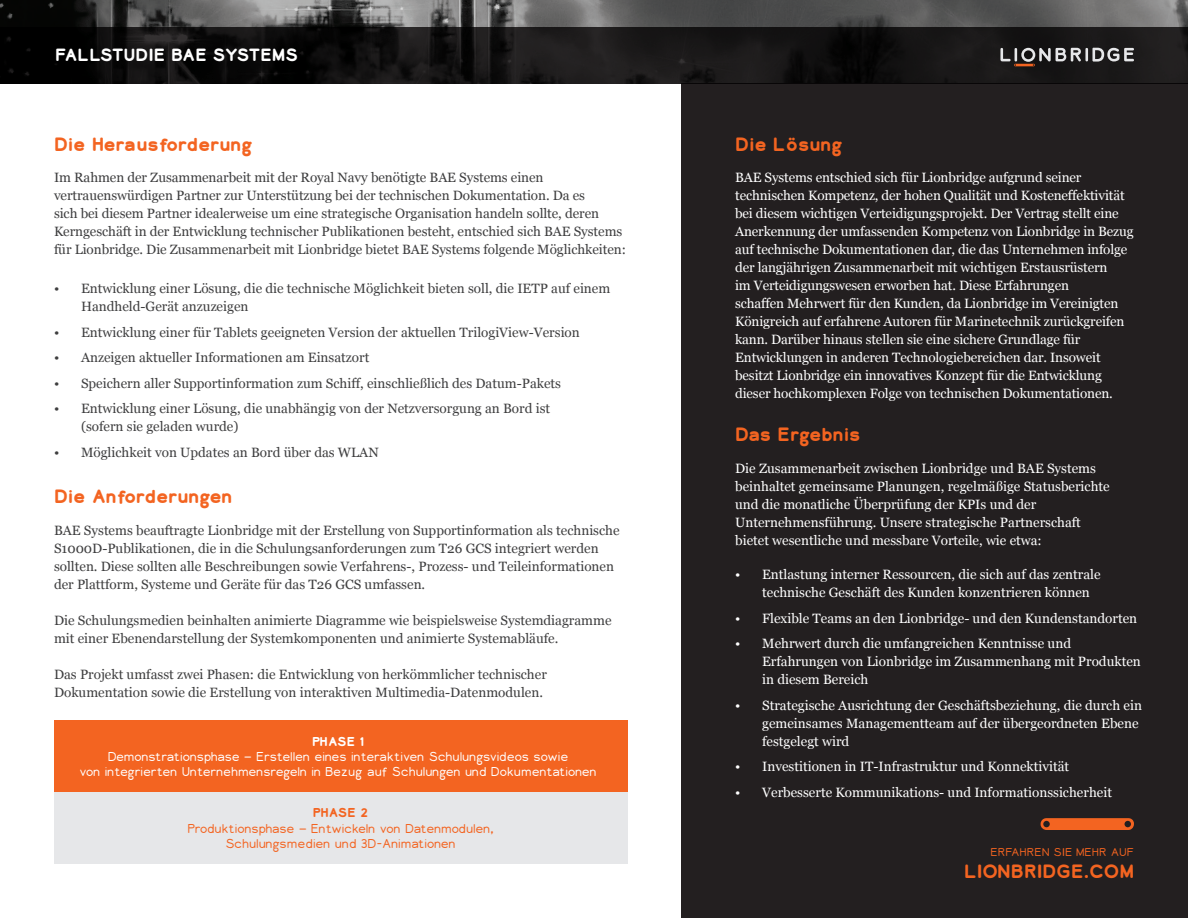
<style>
.page{position:relative;width:1188px;height:918px;background:#fff}
.page>*{position:absolute;margin:0;border:0;box-sizing:border-box;transform-origin:0 0}
.t1{font:700 18px "Lionbridge Sans";color:#f36421}
.t2{font:700 18px "Lionbridge Sans";letter-spacing:-.03em;color:#f36421}
.t3{font:700 16.5px "Lionbridge Sans";letter-spacing:-.02em;color:#fff}
.t4{font:13.5px/18px "Georgia";color:#fff}
.t5{font:13.5px/18px "Georgia";color:#3e3e3f}
.t6{font:300 12px/15.3px "Lionbridge Sans";letter-spacing:-.015em;color:#fff;text-align:center}
.t7{font:300 12px/15.3px "Lionbridge Sans";color:#f36421;text-align:center}
.t8{font:700 12px "Lionbridge Sans";letter-spacing:-.015em;color:#f36421}
.t9{font:700 12px "Lionbridge Sans";letter-spacing:-.015em;color:#fff}
.t10{font:300 10.5px "Lionbridge Sans";color:#f36421;scale:1.04 1}
</style>
<div class="page">
<img style="left:0;top:0;width:1188px;height:27px">
<div style="left:681px;top:83px;width:507px;height:835px;background:#231f20"></div>
<svg style="left:1041px;top:818px;width:93px;height:12px"></svg>
<svg style="left:0;top:27px;width:1188px;height:56px;background:#131212"></svg>
<svg style="left:1000px;top:48px;width:134px;height:18px;background:#5b5858"></svg>
<div style="left:54px;top:792px;width:573px;height:72px;background:#e6e7e9"></div>
<div style="left:54px;top:720px;width:573px;height:72px;background:#f36421"></div>
<p class="t3" style="left:55px;top:44px;width:245px">FALLSTUDIE BAE SYSTEMS</p>
<p class="t2" style="left:54px;top:131px;width:201px">Die Herausforderung</p>
<p class="t5" style="left:54px;top:168px;width:573px">Im Rahmen der Zusammenarbeit mit der Royal Navy benötigte BAE Systems einen vertrauenswürdigen Partner zur Unterstützung bei der technischen Dokumentation. Da es<br>sich bei diesem Partner idealerweise um eine strategische Organisation handeln sollte, deren Kerngeschäft in der Entwicklung technischer Publikationen besteht, entschied sich BAE Systems für Lionbridge. Die Zusammenarbeit mit Lionbridge bietet BAE Systems folgende Möglichkeiten:</p>
<p class="t5" style="left:81px;top:279px;width:531px;text-indent:-27px">• Entwicklung einer Lösung, die die technische Möglichkeit bieten soll, die IETP auf einem<br>Handheld-Gerät anzuzeigen</p>
<p class="t5" style="left:54px;top:322px;width:527px">• Entwicklung einer für Tablets geeigneten Version der aktuellen TrilogiView-Version</p>
<p class="t5" style="left:54px;top:348px;width:317px">• Anzeigen aktueller Informationen am Einsatzort</p>
<p class="t5" style="left:54px;top:373px;width:509px">• Speichern aller Supportinformation zum Schiff, einschließlich des Datum-Pakets</p>
<p class="t5" style="left:81px;top:399px;width:471px;text-indent:-27px">• Entwicklung einer Lösung, die unabhängig von der Netzversorgung an Bord ist (sofern sie geladen wurde)</p>
<p class="t5" style="left:54px;top:442px;width:326px">• Möglichkeit von Updates an Bord über das WLAN</p>
<p class="t1" style="left:54px;top:484px;width:180px">Die Anforderungen</p>
<p class="t5" style="left:54px;top:520px;width:567px">BAE Systems beauftragte Lionbridge mit der Erstellung von Supportinformation als technische S1000D-Publikationen, die in die Schulungsanforderungen zum T26 GCS integriert werden sollten. Diese sollten alle Beschreibungen sowie Verfahrens-, Prozess- und Teileinformationen der Plattform, Systeme und Geräte für das T26 GCS umfassen.</p>
<p class="t5" style="left:54px;top:610px;width:559px">Die Schulungsmedien beinhalten animierte Diagramme wie beispielsweise Systemdiagramme mit einer Ebenendarstellung der Systemkomponenten und animierte Systemabläufe.</p>
<p class="t5" style="left:54px;top:664px;width:494px">Das Projekt umfasst zwei Phasen: die Entwicklung von herkömmlicher technischer<br>Dokumentation sowie die Erstellung von interaktiven Multimedia-Datenmodulen.</p>
<p class="t9" style="left:312px;top:733px;width:54px">PHASE 1</p>
<p class="t6" style="left:79px;top:749px;width:519px">Demonstrationsphase – Erstellen eines interaktiven Schulungsvideos sowie<br>von integrierten Unternehmensregeln in Bezug auf Schulungen und Dokumentationen</p>
<p class="t8" style="left:313px;top:805px;width:57px">PHASE 2</p>
<p class="t7" style="left:187px;top:821px;width:308px">Produktionsphase – Entwickeln von Datenmodulen,<br>Schulungsmedien und 3D-Animationen</p>
<p class="t1" style="left:735px;top:131px;width:109px">Die Lösung</p>
<p class="t4" style="left:735px;top:168px;width:400px">BAE Systems entschied sich für Lionbridge aufgrund seiner technischen Kompetenz, der hohen Qualität und Kosteneffektivität bei diesem wichtigen Verteidigungsprojekt. Der Vertrag stellt eine Anerkennung der umfassenden Kompetenz von Lionbridge in Bezug auf technische Dokumentationen dar, die das Unternehmen infolge der langjährigen Zusammenarbeit mit wichtigen Erstausrüstern<br>im Verteidigungswesen erworben hat. Diese Erfahrungen<br>schaffen Mehrwert für den Kunden, da Lionbridge im Vereinigten Königreich auf erfahrene Autoren für Marinetechnik zurückgreifen kann. Darüber hinaus stellen sie eine sichere Grundlage für Entwicklungen in anderen Technologiebereichen dar. Insoweit besitzt Lionbridge ein innovatives Konzept für die Entwicklung dieser hochkomplexen Folge von technischen Dokumentationen.</p>
<p class="t1" style="left:735px;top:422px;width:127px">Das Ergebnis</p>
<p class="t4" style="left:735px;top:458px;width:376px">Die Zusammenarbeit zwischen Lionbridge und BAE Systems beinhaltet gemeinsame Planungen, regelmäßige Statusberichte und die monatliche Überprüfung der KPIs und der Unternehmensführung. Unsere strategische Partnerschaft bietet wesentliche und messbare Vorteile, wie etwa:</p>
<p class="t4" style="left:762px;top:565px;width:340px;text-indent:-27px">• Entlastung interner Ressourcen, die sich auf das zentrale technische Geschäft des Kunden konzentrieren können</p>
<p class="t4" style="left:735px;top:608px;width:404px">• Flexible Teams an den Lionbridge- und den Kundenstandorten</p>
<p class="t4" style="left:762px;top:634px;width:380px;text-indent:-27px">• Mehrwert durch die umfangreichen Kenntnisse und<br>Erfahrungen von Lionbridge im Zusammenhang mit Produkten in diesem Bereich</p>
<p class="t4" style="left:762px;top:695px;width:381px;text-indent:-27px">• Strategische Ausrichtung der Geschäftsbeziehung, die durch ein gemeinsames Managementteam auf der übergeordneten Ebene festgelegt wird</p>
<p class="t4" style="left:735px;top:757px;width:336px">• Investitionen in IT-Infrastruktur und Konnektivität</p>
<p class="t4" style="left:735px;top:782px;width:378px">• Verbesserte Kommunikations- und Informationssicherheit</p>
<p class="t10" style="left:991px;top:844px;width:139px">ERFAHREN SIE MEHR AUF</p>
<p class="t1" style="left:964px;top:858px;width:171px">LIONBRIDGE.COM</p>
</div>
